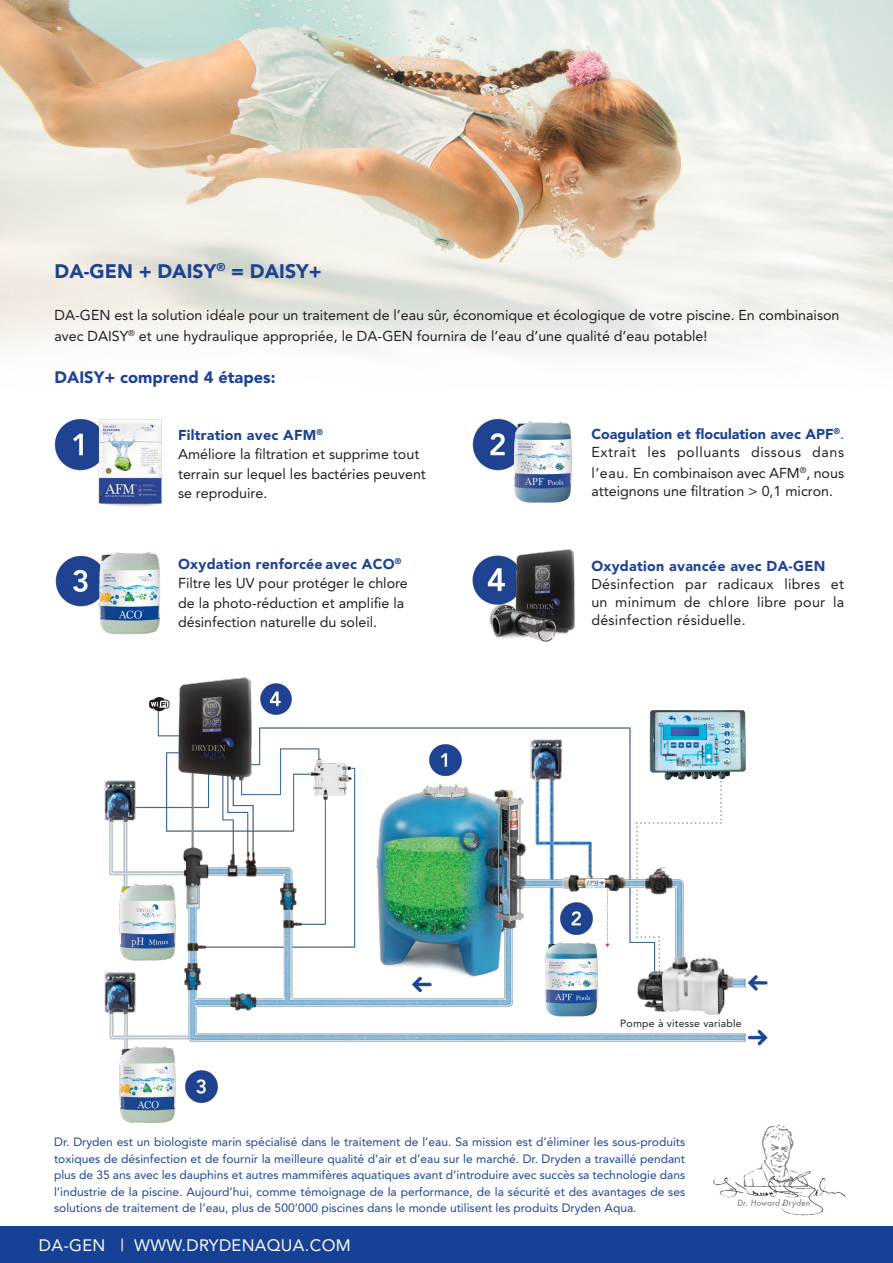
<style>
.page{position:relative;width:893px;height:1263px;background:#fff}
.page>*{position:absolute;margin:0;border:0;box-sizing:border-box;transform-origin:0 0}
.t1{font:900 19.5px "Avenir";color:#1f4391}
.t2{font:16.5px "Avenir";letter-spacing:.02em;color:#fff}
.t3{font:900 16.5px "Avenir";color:#1f4391}
.t4{font:14.25px/18px "Avenir";color:#231f20}
.t5{font:14.25px/19.5px "Avenir LT Std";color:#231f20}
.t6{font:900 14.25px "Avenir";letter-spacing:.02em;color:#1f4391}
.t7{font:900 14.25px/18px "Avenir";color:#1f4391}
.t8{font:12px/16.5px "Avenir LT Std";color:#1f4391;text-align:justify}
.t9{font:10.5px "Avenir";letter-spacing:.02em;color:#231f20}
.s1{font-weight:400}
.s2{font-family:"Avenir LT Std";font-weight:400;color:#231f20}
.s3{font-family:"Avenir LT Std"}
</style>
<div class="page">
<img style="left:0;top:0;width:893px;height:355px">
<div style="left:0;top:1226px;width:893px;height:37px;background:#164194"></div>
<img style="left:713px;top:1126px;width:133px;height:89px">
<img style="left:104px;top:677px;width:678px;height:450px">
<img style="left:54px;top:418px;width:36px;height:53px">
<img style="left:90px;top:419px;width:72px;height:88px">
<img style="left:472px;top:418px;width:35px;height:53px">
<img style="left:507px;top:420px;width:65px;height:83px">
<img style="left:55px;top:555px;width:41px;height:52px">
<img style="left:96px;top:552px;width:65px;height:83px">
<img style="left:427px;top:741px;width:38px;height:38px">
<img style="left:558px;top:899px;width:37px;height:38px">
<img style="left:183px;top:1067px;width:37px;height:38px">
<img style="left:259px;top:682px;width:35px;height:34px">
<img style="left:472px;top:559px;width:13px;height:43px">
<img style="left:485px;top:549px;width:90px;height:93px">
<p class="t1" style="left:55px;top:259px;width:269px">DA-GEN + DAISY<sup>®</sup> = DAISY+</p>
<p class="t4" style="left:55px;top:305px;width:786px;line-height:21px">DA-GEN est la solution idéale pour un traitement de l’eau sûr, économique et écologique de votre piscine. En combinaison avec DAISY<sup>®</sup> et une hydraulique appropriée, le DA-GEN fournira de l’eau d’une qualité d’eau potable!</p>
<p class="t3" style="left:55px;top:367px;width:223px">DAISY+ comprend 4 étapes:</p>
<p class="t6" style="left:178px;top:426px;width:147px">Filtration avec AFM<sup>®</sup></p>
<p class="t5" style="left:178px;top:444px;width:249px">Améliore la filtration et supprime tout terrain sur lequel les bactéries peuvent se reproduire.</p>
<p class="t6" style="left:178px;top:555px;width:225px">Oxydation renforcée avec ACO<sup>®</sup></p>
<p class="t5" style="left:178px;top:574px;width:231px">Filtre les UV pour protéger le chlore de la photo-réduction et amplifie la désinfection naturelle du soleil.</p>
<p class="t7" style="left:591px;top:425px;width:254px">Coagulation et floculation avec APF<sup>®</sup><span class="s1">.<br></span><span class="s2">Extrait les polluants dissous dans</span></p>
<p class="t4" style="left:591px;top:464px;width:254px"><span class="s3">l’eau.</span> En combinaison avec AFM<sup>®</sup>, nous atteignons une filtration &gt; 0,1 micron.</p>
<p class="t6" style="left:591px;top:557px;width:235px">Oxydation avancée avec DA-GEN</p>
<p class="t4" style="left:591px;top:575px;width:254px;text-align:justify">Désinfection par radicaux libres et un minimum de chlore libre pour la désinfection résiduelle.</p>
<p class="t9" style="left:620px;top:1017px;width:123px">Pompe à vitesse variable</p>
<p class="t8" style="left:54px;top:1134px;width:633px">Dr. Dryden est un biologiste marin spécialisé dans le traitement de l’eau. Sa mission est d’éliminer les sous-produits toxiques de désinfection et de fournir la meilleure qualité d’air et d’eau sur le marché. Dr. Dryden a travaillé pendant plus de 35 ans avec les dauphins et autres mammifères aquatiques avant d’introduire avec succès sa technologie dans l’industrie de la piscine. Aujourd’hui, comme témoignage de la performance, de la sécurité et des avantages de ses solutions de traitement de l’eau, plus de 500’000 piscines dans le monde utilisent les produits Dryden Aqua.</p>
<p class="t2" style="left:39px;top:1235px;width:313px">DA-GEN | WWW.DRYDENAQUA.COM</p>
</div>
